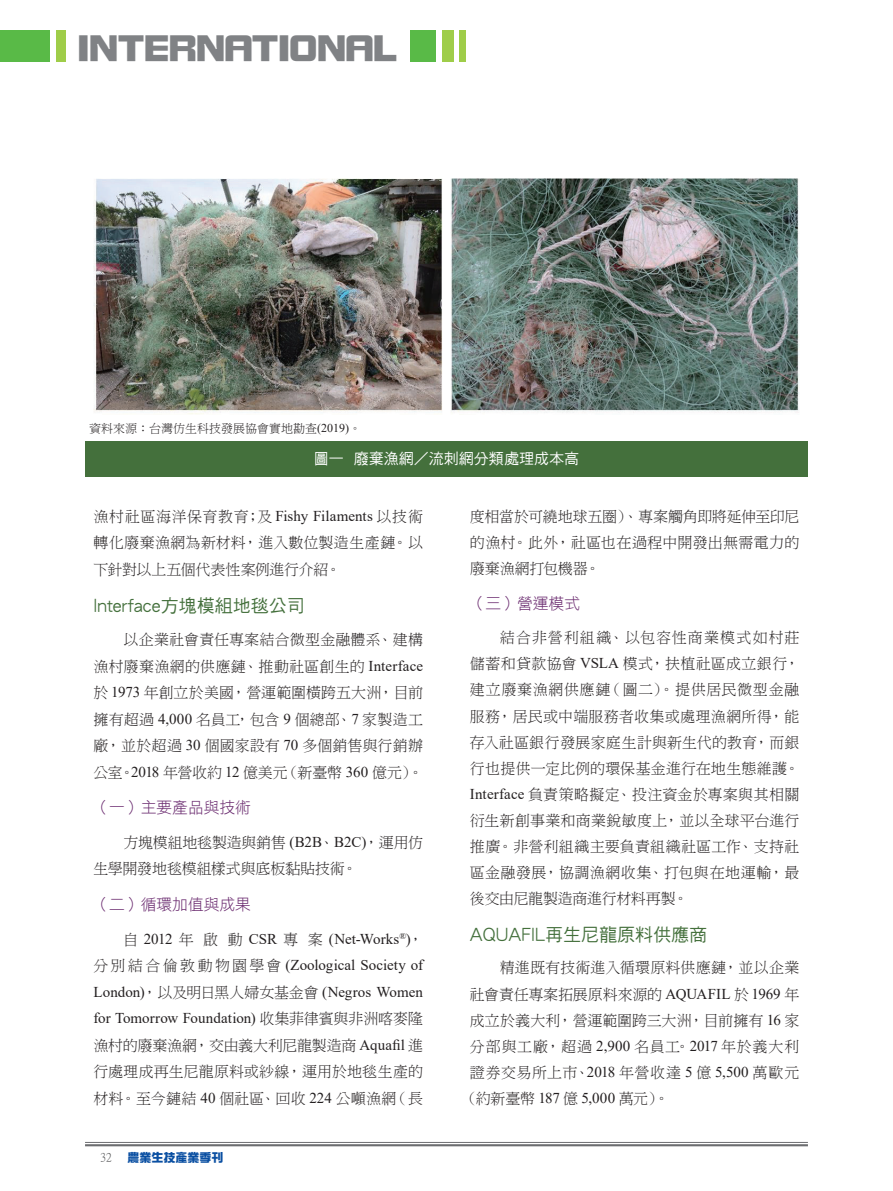
<style>
.page{position:relative;width:893px;height:1191px;background:#fff}
.page>*{position:absolute;margin:0;border:0;box-sizing:border-box;transform-origin:0 0}
.t1{font:36px "DF Zong Yi W9 WINP BF";color:#808285}
.t2{font:18px "DF Hei W5 WINP BF";color:#44703c}
.t3{font:15.75px "DF Hei W3 WINP BF";color:#69296e}
.t4{font:15px/26.1px "DF Ming W3 WIN BF";color:#231f20;text-align:justify}
.t5{font:15px/26.5px "Times New Roman";color:#231f20;text-align:justify}
.t6{font:15px "DF Ming W3 WIN BF";letter-spacing:.06em;color:#231f20}
.t7{font:15px "DF Ming W3 WIN BF";letter-spacing:.03em;color:#231f20}
.t8{font:15px "DF Hei W5 WINP BF";color:#fff}
.t9{font:12px "DF Ming W3 WIN BF";color:#231f20}
.t10{font:12px "DF Zong Yi W9 WINP BF";color:#0a4fa2}
.t11{font:12px "P Ming Li U";color:#57585a}
.s1{font-family:"Times New Roman"}
.s2{font-family:"DF Ming W3 WIN BF"}
</style>
<div class="page">
<hr style="left:85px;top:1142px;width:723px;height:1px;background:#6c6d70">
<hr style="left:85px;top:1144px;width:723px;height:2px;background:#6c6d70">
<div style="left:410px;top:30px;width:26px;height:32px;background:#59ba47"></div>
<div style="left:442px;top:30px;width:12px;height:32px;background:#9fcd49"></div>
<div style="left:459px;top:30px;width:7px;height:32px;background:#9fcd49"></div>
<div style="left:57px;top:30px;width:9px;height:32px;background:#9fcd49"></div>
<div style="left:0;top:30px;width:50px;height:32px;background:#59ba47"></div>
<img style="left:93px;top:178px;width:706px;height:236px">
<div style="left:85px;top:441px;width:723px;height:36px;background:#44703c"></div>
<h1 class="t1" style="left:78px;top:30px;width:321px">INTERNATIONAL</h1>
<p class="t9" style="left:89px;top:422px;width:273px">資料來源：台灣仿生科技發展協會實地勘查<span class="s1">(2019)</span>。</p>
<p class="t8" style="left:314px;top:451px;width:266px">圖一 廢棄漁網／流刺網分類處理成本高</p>
<p class="t4" style="left:94px;top:503px;width:331px;line-height:26.5px">漁村社區海洋保育教育；及 <span class="s1">Fishy Filaments</span> 以技術轉化廢棄漁網為新材料，進入數位製造生產鏈。以下針對以上五個代表性案例進行介紹。</p>
<p class="t2" style="left:94px;top:597px;width:213px">Interface方塊模組地毯公司</p>
<p class="t4" style="left:94px;top:626px;width:331px;line-height:26.5px;text-indent:30px">以企業社會責任專案結合微型金融體系、建構漁村廢棄漁網的供應鏈、推動社區創生的 <span class="s1">Interface</span>於 <span class="s1">1973</span> 年創立於美國，營運範圍橫跨五大洲，目前擁有超過 <span class="s1">4,000</span> 名員工，包含 <span class="s1">9</span> 個總部、<span class="s1">7</span> 家製造工廠，並於超過 <span class="s1">30</span> 個國家設有 <span class="s1">70</span> 多個銷售與行銷辦公室。<span class="s1">2018</span> 年營收約 <span class="s1">12</span> 億美元（新臺幣 <span class="s1">360</span> 億元）。</p>
<p class="t3" style="left:94px;top:800px;width:159px">（一）主要產品與技術</p>
<p class="t4" style="left:94px;top:829px;width:331px;line-height:26.5px;text-indent:30px">方塊模組地毯製造與銷售 <span class="s1">(B2B</span>、<span class="s1">B2C)</span>，運用仿生學開發地毯模組樣式與底板黏貼技術。</p>
<p class="t3" style="left:94px;top:896px;width:159px">（二）循環加值與成果</p>
<p class="t5" style="left:94px;top:924px;width:331px;text-indent:30px"><span class="s2">自</span> 2012 <span class="s2">年 啟 動</span> CSR <span class="s2">專 案</span> (Net-Works<sup>®</sup>)<span class="s2">，分別結合倫敦動物園學會</span> (Zoological Society of London)<span class="s2">，以及明日黑人婦女基金會</span> (Negros Women for Tomorrow Foundation) <span class="s2">收集菲律賓與非洲喀麥隆</span></p>
<p class="t4" style="left:94px;top:1032px;width:331px;line-height:26.5px">漁村的廢棄漁網，交由義大利尼龍製造商 <span class="s1">Aquafil</span> 進行處理成再生尼龍原料或紗線，運用於地毯生產的材料。至今鏈結 <span class="s1">40</span> 個社區、回收 <span class="s1">224</span> 公噸漁網（長</p>
<p class="t11" style="left:100px;top:1151px;width:13px">32</p>
<p class="t10" style="left:128px;top:1151px;width:97px">農業生技產業季刊</p>
<p class="t4" style="left:470px;top:503px;width:331px">度相當於可繞地球五圈）、專案觸角即將延伸至印尼的漁村。此外，社區也在過程中開發出無需電力的廢棄漁網打包機器。</p>
<p class="t3" style="left:470px;top:595px;width:112px">（三）營運模式</p>
<p class="t4" style="left:470px;top:624px;width:331px;text-indent:30px">結合非營利組織、以包容性商業模式如村莊儲蓄和貸款協會 <span class="s1">VSLA</span> 模式，扶植社區成立銀行，建立廢棄漁網供應鏈（圖二）。提供居民微型金融服務，居民或中端服務者收集或處理漁網所得，能存入社區銀行發展家庭生計與新生代的教育，而銀行也提供一定比例的環保基金進行在地生態維護。<span class="s1">Interface</span> 負責策略擬定、投注資金於專案與其相關衍生新創事業和商業銳敏度上，並以全球平台進行推廣。非營利組織主要負責組織社區工作、支持社區金融發展，協調漁網收集、打包與在地運輸，最後交由尼龍製造商進行材料再製。</p>
<p class="t2" style="left:470px;top:925px;width:239px">AQUAFIL再生尼龍原料供應商</p>
<p class="t4" style="left:500px;top:955px;width:301px">精進既有技術進入循環原料供應鏈，並以企業</p>
<p class="t4" style="left:470px;top:981px;width:331px">社會責任專案拓展原料來源的 <span class="s1">AQUAFIL</span> 於 <span class="s1">1969</span> 年</p>
<p class="t4" style="left:470px;top:1007px;width:331px">成立於義大利，營運範圍跨三大洲，目前擁有 <span class="s1">16</span> 家</p>
<p class="t6" style="left:470px;top:1038px;width:331px">分部與工廠，超過 <span class="s1">2,900</span> 名員工。<span class="s1">2017</span> 年於義大利</p>
<p class="t7" style="left:470px;top:1064px;width:331px">證券交易所上市、<span class="s1">2018</span> 年營收達 <span class="s1">5</span> 億 <span class="s1">5,500</span> 萬歐元</p>
<p class="t4" style="left:462px;top:1085px;width:208px">（約新臺幣 <span class="s1">187</span> 億 <span class="s1">5,000</span> 萬元）。</p>
</div>
